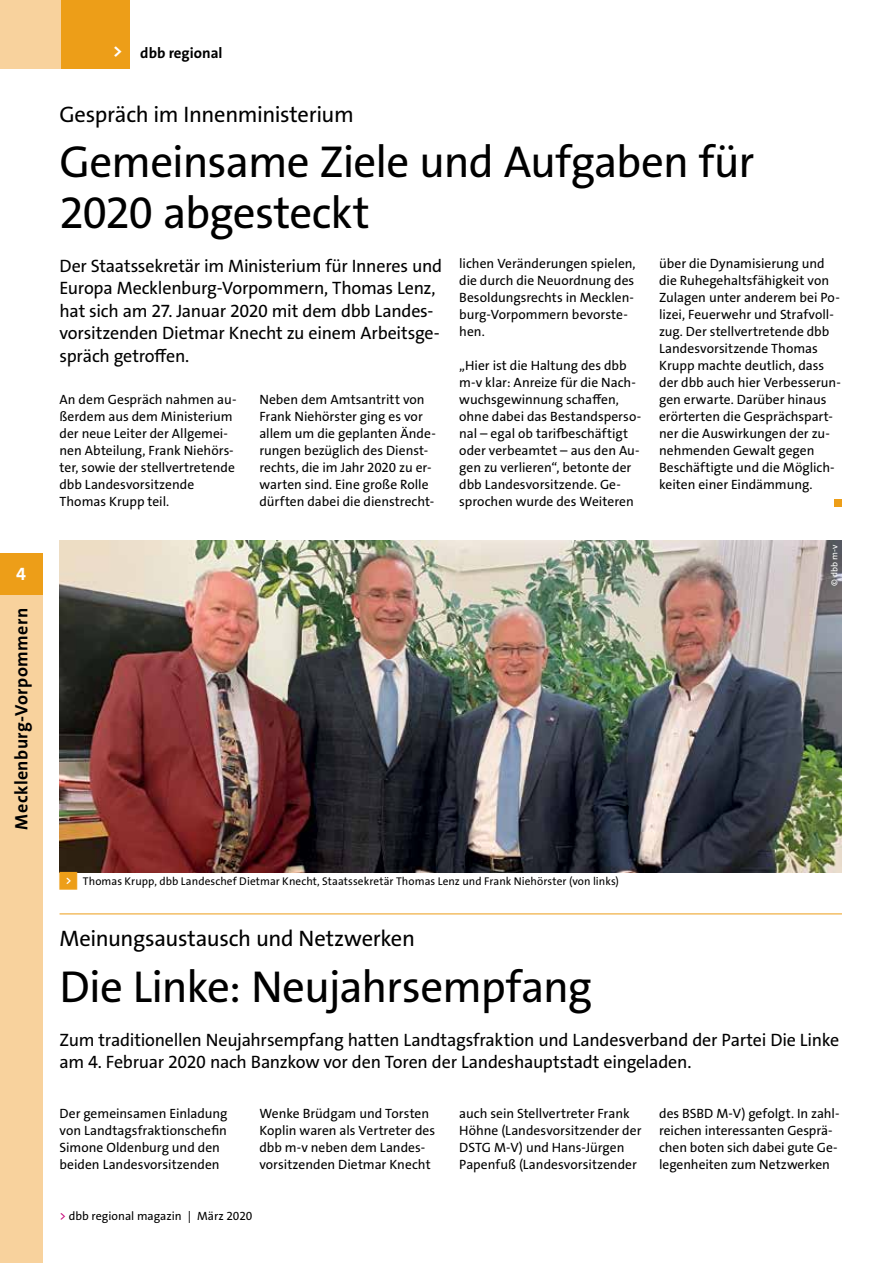
<style>
.page{position:relative;width:893px;height:1263px;background:#fff}
.page>*{position:absolute;margin:0;border:0;box-sizing:border-box;transform-origin:0 0}
.t1{font:45px/51px "The Sans Os F";letter-spacing:-.02em;color:#000}
.t2{font:22.5px "The Sans Os F";letter-spacing:-.015em;color:#000}
.t3{font:18px/22.5px "The Sans Os F";letter-spacing:-.015em;color:#000}
.t4{font:700 18px "The Sans Os F";letter-spacing:.025em;color:#000}
.t5{font:700 18px "The Sans Os F";color:#fff}
.t6{font:700 15px "The Sans Os F";color:#000}
.t7{font:13.5px/17px "The Sans Os F";color:#000}
.t8{font:12px "The Sans Os F";letter-spacing:-.005em;color:#000}
.t9{font:11.25px "The Sans Os F";letter-spacing:.01em;color:#000}
.t10{font:9px "The Sans Os F";color:#fff}
.s1{font-size:18px;color:#fff}
.s2{font-family:"Top Numbers";color:#ed9e18}
.s3{color:#c40075}
</style>
<div class="page">
<div style="left:835px;top:499px;width:7px;height:7px;background:#ed9e18"></div>
<img style="left:60px;top:540px;width:782px;height:332px">
<hr style="left:60px;top:913px;width:782px;height:1px;background:#ed9e18">
<div style="left:0;top:0;width:130px;height:68px;background:#f8d29d"></div>
<div style="left:62px;top:0;width:68px;height:68px;background:#ed9e18"></div>
<div style="left:0;top:553px;width:43px;height:42px;background:#ed9e18"></div>
<div style="left:0;top:595px;width:43px;height:668px;background:#f8d29d"></div>
<h3 class="t5" style="left:16px;top:562px;width:11px">4</h3>
<h3 class="t4" style="left:10px;top:829px;width:223px;rotate:-90deg">Mecklenburg-Vorpommern</h3>
<p class="t6" style="left:113px;top:44px;width:111px"><span class="s1">&gt;</span> dbb regional</p>
<h2 class="t2" style="left:60px;top:100px;width:296px">Gespräch im Innenministerium</h2>
<h1 class="t1" style="left:60px;top:137px;width:696px">Gemeinsame Ziele und Aufgaben für<br>2020 abgesteckt</h1>
<h3 class="t3" style="left:60px;top:255px;width:384px">Der Staatssekretär im Ministerium für Inneres und Europa Mecklenburg-Vorpommern, Thomas Lenz, hat sich am 27. Januar 2020 mit dem dbb Landes&shy;vorsitzenden Dietmar Knecht zu einem Arbeitsge&shy;spräch getroffen.</h3>
<p class="t7" style="left:60px;top:391px;width:178px">An dem Gespräch nahmen au&shy;ßerdem aus dem Ministerium der neue Leiter der Allgemei&shy;nen Abteilung, Frank Niehörs&shy;ter, sowie der stellvertretende dbb Landesvorsitzende<br>Thomas Krupp teil.</p>
<p class="t7" style="left:259px;top:391px;width:178px">Neben dem Amtsantritt von<br>Frank Niehörster ging es vor allem um die geplanten Ände&shy;rungen bezüglich des Dienst&shy;rechts, die im Jahr 2020 zu er&shy;warten sind. Eine große Rolle dürften dabei die dienstrecht-</p>
<p class="t7" style="left:459px;top:255px;width:178px">lichen Veränderungen spielen, die durch die Neuordnung des<br>Besoldungsrechts in Mecklen&shy;burg-Vorpommern bevorste&shy;hen.</p>
<p class="t7" style="left:459px;top:357px;width:183px">„Hier ist die Haltung des dbb m-v klar: Anreize für die Nach&shy;wuchsgewinnung schaffen, ohne dabei das Bestandsperso&shy;nal – egal ob tarifbeschäftigt oder verbeamtet – aus den Au&shy;gen zu verlieren“, betonte der dbb Landesvorsitzende. Ge&shy;sprochen wurde des Weiteren</p>
<p class="t7" style="left:659px;top:255px;width:183px">über die Dynamisierung und die Ruhegehaltsfähigkeit von<br>Zulagen unter anderem bei Po&shy;lizei, Feuerwehr und Strafvoll&shy;zug. Der stellvertretende dbb<br>Landesvorsitzende Thomas<br>Krupp machte deutlich, dass der dbb auch hier Verbesserun&shy;gen erwarte. Darüber hinaus erörterten die Gesprächspart&shy;ner die Auswirkungen der zu&shy;nehmenden Gewalt gegen<br>Beschäftigte und die Möglich&shy;keiten einer Eindämmung.</p>
<p class="t9" style="left:60px;top:874px;width:561px"><span class="s2">&lt;</span> Thomas Krupp, dbb Landeschef Dietmar Knecht, Staatssekretär Thomas Lenz und Frank Niehörster (von links)</p>
<p class="t10" style="left:829px;top:586px;width:43px;rotate:-90deg">© dbb m-v</p>
<h2 class="t2" style="left:60px;top:924px;width:357px">Meinungsaustausch und Netzwerken</h2>
<h1 class="t1" style="left:60px;top:961px;width:534px">Die Linke: Neujahrsempfang</h1>
<h3 class="t3" style="left:60px;top:1028px;width:781px">Zum traditionellen Neujahrsempfang hatten Landtagsfraktion und Landesverband der Partei Die Linke am 4. Februar 2020 nach Banzkow vor den Toren der Landeshauptstadt eingeladen.</h3>
<p class="t7" style="left:60px;top:1105px;width:170px">Der gemeinsamen Einladung von Landtagsfraktionschefin<br>Simone Oldenburg und den beiden Landesvorsitzenden</p>
<p class="t7" style="left:259px;top:1105px;width:177px">Wenke Brüdgam und Torsten<br>Koplin waren als Vertreter des dbb m-v neben dem Landes&shy;vorsitzenden Dietmar Knecht</p>
<p class="t7" style="left:459px;top:1105px;width:184px">auch sein Stellvertreter Frank<br>Höhne (Landesvorsitzender der<br>DSTG M-V) und Hans-Jürgen<br>Papenfuß (Landesvorsitzender</p>
<p class="t7" style="left:659px;top:1105px;width:182px">des BSBD M-V) gefolgt. In zahl&shy;reichen interessanten Gesprä&shy;chen boten sich dabei gute Ge&shy;legenheiten zum Netzwerken</p>
<p class="t8" style="left:60px;top:1208px;width:194px"><span class="s3">&gt;</span> dbb regional magazin | März 2020</p>
</div>
